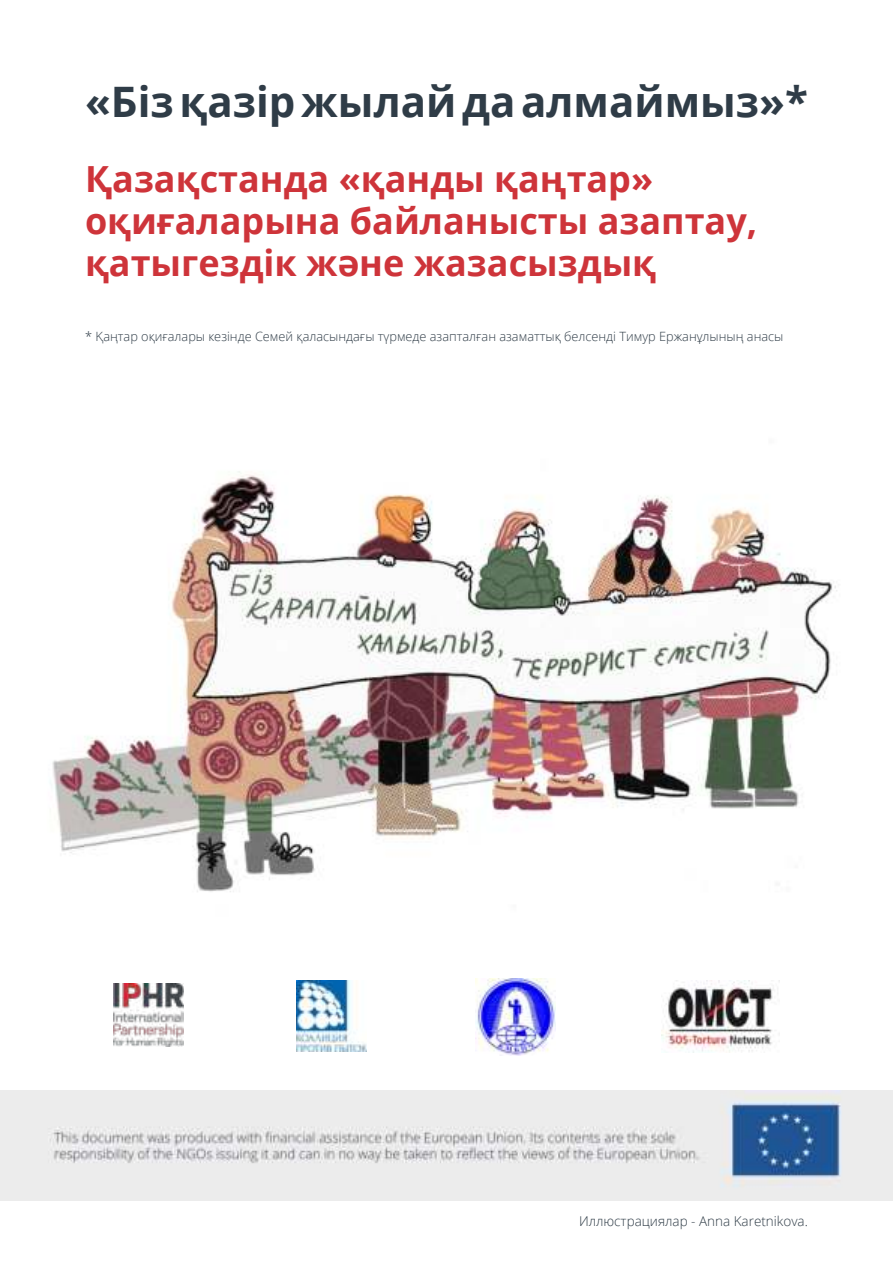
<style>
.page{position:relative;width:893px;height:1263px;background:#fff}
.page>*{position:absolute;margin:0;border:0;box-sizing:border-box;transform-origin:0 0}
.t1{font:700 42px "Open Sans";color:#2f3c47}
.t2{font:700 36px/42px "Open Sans";color:#ce343a}
.t3{font:300 13.5px "Open Sans";color:#2f3c47}
.t4{font:300 12.75px "Open Sans";color:#2f3c47}
</style>
<div class="page">
<img style="left:50px;top:471px;width:787px;height:421px">
<img style="left:296px;top:980px;width:71px;height:71px">
<img style="left:661px;top:981px;width:119px;height:71px">
<img style="left:476px;top:978px;width:80px;height:77px">
<img style="left:113px;top:984px;width:70px;height:62px">
<img style="left:0;top:1090px;width:892px;height:111px">
<h1 class="t1" style="left:85px;top:78px;width:724px">«Біз қазір жылай да алмаймыз»*</h1>
<h2 class="t2" style="left:85px;top:157px;width:674px">Қазақстанда «қанды қаңтар» оқиғаларына байланысты азаптау, қатыгездік және жазасыздық</h2>
<p class="t4" style="left:85px;top:328px;width:700px">* Қаңтар оқиғалары кезінде Семей қаласындағы түрмеде азапталған азаматтық белсенді Тимур Ержанұлының анасы</p>
<p class="t3" style="left:579px;top:1211px;width:230px">Иллюстрациялар - Anna Karetnikova.</p>
</div>
